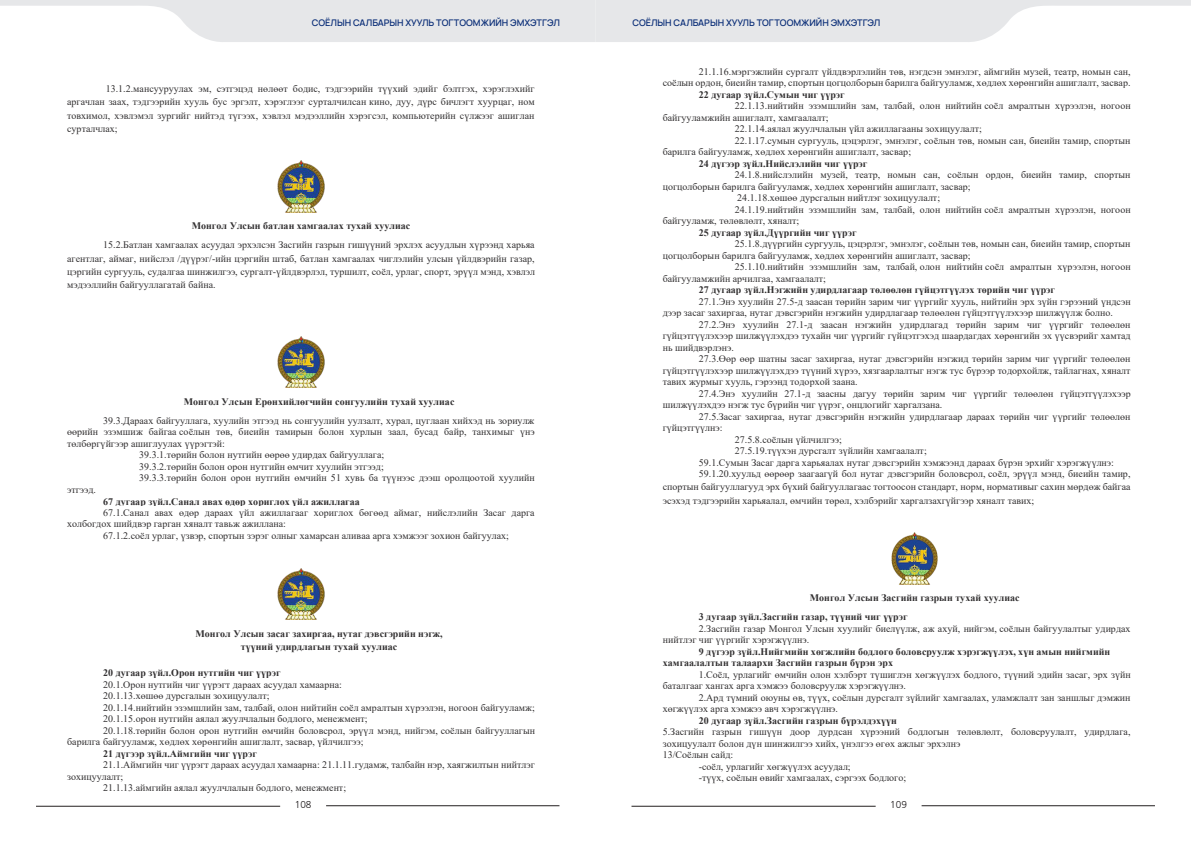
<style>
.page{position:relative;width:1191px;height:842px;background:#fff}
.page>*{position:absolute;margin:0;border:0;box-sizing:border-box;transform-origin:0 0}
.t1{font:10px/13.2px "Times New Roman";color:#312f30}
.t2{font:700 10px/19.2px "Times New Roman";color:#312f30}
.t3{font:10px "Mon Fnt 12";color:#231f20}
.t4{font:600 9.1px "Manrope";color:#0d3079}
.s1{font-weight:700}
</style>
<div class="page">
<svg style="left:0;top:0;width:1191px;height:42px"></svg>
<hr style="left:36px;top:806px;width:244px;height:1px;background:#231f20">
<hr style="left:631px;top:806px;width:244px;height:1px;background:#231f20">
<hr style="left:326px;top:805px;width:233px;height:1px;background:#231f20">
<hr style="left:921px;top:805px;width:234px;height:1px;background:#231f20">
<img style="left:891px;top:533px;width:47px;height:51px">
<img style="left:277px;top:161px;width:48px;height:51px">
<img style="left:277px;top:336px;width:48px;height:52px">
<img style="left:277px;top:568px;width:48px;height:51px">
<p class="t4" style="left:312px;top:16px;width:250px">СОЁЛЫН САЛБАРЫН ХУУЛЬ ТОГТООМЖИЙН ЭМХЭТГЭЛ</p>
<p class="t4" style="left:632px;top:16px;width:250px">СОЁЛЫН САЛБАРЫН ХУУЛЬ ТОГТООМЖИЙН ЭМХЭТГЭЛ</p>
<p class="t1" style="left:67px;top:82px;width:469px;text-align:justify;text-indent:39px">13.1.2.мансууруулах эм, сэтгэцэд нөлөөт бодис, тэдгээрийн түүхий эдийг бэлтгэх, хэрэглэхийг аргачлан заах, тэдгээрийн хууль бус эргэлт, хэрэглээг сурталчилсан кино, дуу, дүрс бичлэгт хуурцаг, ном товхимол, хэвлэмэл зургийг нийтэд түгээх, хэвлэл мэдээллийн хэрэгсэл, компьютерийн сүлжээг ашиглан сурталчлах;</p>
<p class="t1" style="left:103px;top:216px;width:433px;line-height:19.3px;text-indent:89px"><span class="s1">Монгол Улсын батлан хамгаалах тухай хуулиас<br></span>15.2.Батлан хамгаалах асуудал эрхэлсэн Засгийн газрын гишүүний эрхлэх асуудлын хүрээнд харьяа</p>
<p class="t1" style="left:67px;top:251px;width:469px;text-align:justify">агентлаг, аймаг, нийслэл /дүүрэг/-ийн цэргийн штаб, батлан хамгаалах чиглэлийн улсын үйлдвэрийн газар, цэргийн сургууль, судалгаа шинжилгээ, сургалт-үйлдвэрлэл, туршилт, соёл, урлаг, спорт, эрүүл мэнд, хэвлэл мэдээллийн байгууллагатай байна.</p>
<p class="t1" style="left:103px;top:392px;width:433px;line-height:19.1px;text-align:center"><span class="s1">Монгол Улсын Ерөнхийлөгчийн сонгуулийн тухай хуулиас<br></span>39.3.Дараах байгууллага, хуулийн этгээд нь сонгуулийн уулзалт, хурал, цуглаан хийхэд нь зориулж</p>
<p class="t1" style="left:67px;top:425px;width:469px">өөрийн эзэмшиж байгаа соёлын төв, биеийн тамирын болон хурлын заал, бусад байр, танхимыг үнэ</p>
<p class="t1" style="left:67px;top:437px;width:159px">төлбөргүйгээр ашиглуулах үүрэгтэй:</p>
<p class="t1" style="left:139px;top:448px;width:247px">39.3.1.төрийн болон нутгийн өөрөө удирдах байгууллага;</p>
<p class="t1" style="left:139px;top:460px;width:246px">39.3.2.төрийн болон орон нутгийн өмчит хуулийн этгээд;</p>
<p class="t1" style="left:139px;top:471px;width:397px">39.3.3.төрийн болон орон нутгийн өмчийн 51 хувь ба түүнээс дээш оролцоотой хуулийн</p>
<p class="t1" style="left:67px;top:483px;width:30px">этгээд.</p>
<p class="t2" style="left:103px;top:491px;width:258px">67 дугаар зүйл.Санал авах өдөр хориглох үйл ажиллагаа</p>
<p class="t1" style="left:103px;top:506px;width:433px">67.1.Санал авах өдөр дараах үйл ажиллагааг хориглох бөгөөд аймаг, нийслэлийн Засаг дарга</p>
<p class="t1" style="left:67px;top:517px;width:220px">холбогдох шийдвэр гарган хяналт тавьж ажиллана:</p>
<p class="t1" style="left:103px;top:529px;width:407px">67.1.2.соёл урлаг, үзвэр, спортын зэрэг олныг хамарсан аливаа арга хэмжээг зохион байгуулах;</p>
<p class="t2" style="left:195px;top:626px;width:248px;line-height:13.2px;text-align:center">Монгол Улсын засаг захиргаа, нутаг дэвсгэрийн нэгж, түүний удирдлагын тухай хуулиас</p>
<p class="t2" style="left:103px;top:663px;width:179px">20 дугаар зүйл.Орон нутгийн чиг үүрэг</p>
<p class="t1" style="left:103px;top:677px;width:240px">20.1.Орон нутгийн чиг үүрэгт дараах асуудал хамаарна:</p>
<p class="t1" style="left:103px;top:689px;width:168px">20.1.13.хөшөө дурсгалын зохицуулалт;</p>
<p class="t1" style="left:103px;top:700px;width:433px">20.1.14.нийтийн эзэмшлийн зам, талбай, олон нийтийн соёл амралтын хүрээлэн, ногоон байгууламж;</p>
<p class="t1" style="left:103px;top:712px;width:266px">20.1.15.орон нутгийн аялал жуулчлалын бодлого, менежмент;</p>
<p class="t1" style="left:103px;top:723px;width:433px">20.1.18.төрийн болон орон нутгийн өмчийн боловсрол, эрүүл мэнд, нийгэм, соёлын байгууллагын</p>
<p class="t1" style="left:67px;top:735px;width:298px">барилга байгууламж, хөдлөх хөрөнгийн ашиглалт, засвар, үйлчилгээ;</p>
<p class="t2" style="left:103px;top:743px;width:155px">21 дүгээр зүйл.Аймгийн чиг үүрэг</p>
<p class="t1" style="left:103px;top:758px;width:433px">21.1.Аймгийн чиг үүрэгт дараах асуудал хамаарна: 21.1.11.гудамж, талбайн нэр, хаягжилтын нийтлэг</p>
<p class="t1" style="left:67px;top:769px;width:58px">зохицуулалт;</p>
<p class="t1" style="left:103px;top:781px;width:244px">21.1.13.аймгийн аялал жуулчлалын бодлого, менежмент;</p>
<p class="t1" style="left:698px;top:64px;width:433px">21.1.16.мэргэжлийн сургалт үйлдвэрлэлийн төв, нэгдсэн эмнэлэг, аймгийн музей, театр, номын сан,</p>
<p class="t1" style="left:662px;top:76px;width:469px">соёлын ордон, биеийн тамир, спортын цогцолборын барилга байгууламж, хөдлөх хөрөнгийн ашиглалт, засвар.</p>
<p class="t2" style="left:698px;top:84px;width:148px">22 дугаар зүйл.Сумын чиг үүрэг</p>
<p class="t1" style="left:734px;top:99px;width:397px">22.1.13.нийтийн эзэмшлийн зам, талбай, олон нийтийн соёл амралтын хүрээлэн, ногоон</p>
<p class="t1" style="left:662px;top:110px;width:167px">байгууламжийн ашиглалт, хамгаалалт;</p>
<p class="t1" style="left:734px;top:122px;width:249px">22.1.14.аялал жуулчлалын үйл ажиллагааны зохицуулалт;</p>
<p class="t1" style="left:734px;top:133px;width:397px">22.1.17.сумын сургууль, цэцэрлэг, эмнэлэг, соёлын төв, номын сан, биеийн тамир, спортын</p>
<p class="t1" style="left:662px;top:145px;width:250px">барилга байгууламж, хөдлөх хөрөнгийн ашиглалт, засвар;</p>
<p class="t2" style="left:698px;top:153px;width:170px">24 дүгээр зүйл.Нийслэлийн чиг үүрэг</p>
<p class="t1" style="left:734px;top:168px;width:397px">24.1.8.нийслэлийн музей, театр, номын сан, соёлын ордон, биеийн тамир, спортын</p>
<p class="t1" style="left:662px;top:179px;width:309px">цогцолборын барилга байгууламж, хөдлөх хөрөнгийн ашиглалт, засвар;</p>
<p class="t1" style="left:737px;top:191px;width:204px">24.1.18.хөшөө дурсгалын нийтлэг зохицуулалт;</p>
<p class="t1" style="left:734px;top:202px;width:397px">24.1.19.нийтийн эзэмшлийн зам, талбай, олон нийтийн соёл амралтын хүрээлэн, ногоон</p>
<p class="t1" style="left:662px;top:214px;width:138px">байгууламж, төлөвлөлт, хяналт;</p>
<p class="t2" style="left:698px;top:222px;width:159px">25 дугаар зүйл.Дүүргийн чиг үүрэг</p>
<p class="t1" style="left:734px;top:237px;width:397px">25.1.8.дүүргийн сургууль, цэцэрлэг, эмнэлэг, соёлын төв, номын сан, биеийн тамир, спортын</p>
<p class="t1" style="left:662px;top:248px;width:309px">цогцолборын барилга байгууламж, хөдлөх хөрөнгийн ашиглалт, засвар;</p>
<p class="t1" style="left:734px;top:260px;width:397px">25.1.10.нийтийн эзэмшлийн зам, талбай, олон нийтийн соёл амралтын хүрээлэн, ногоон</p>
<p class="t1" style="left:662px;top:271px;width:165px">байгууламжийн арчилгаа, хамгаалалт;</p>
<p class="t2" style="left:698px;top:280px;width:358px">27 дугаар зүйл.Нэгжийн удирдлагаар төлөөлөн гүйцэтгүүлэх төрийн чиг үүрэг</p>
<p class="t1" style="left:698px;top:294px;width:433px">27.1.Энэ хуулийн 27.5-д заасан төрийн зарим чиг үүргийг хууль, нийтийн эрх зүйн гэрээний үндсэн</p>
<p class="t1" style="left:662px;top:306px;width:452px">дээр засаг захиргаа, нутаг дэвсгэрийн нэгжийн удирдлагаар төлөөлөн гүйцэтгүүлэхээр шилжүүлж болно.</p>
<p class="t1" style="left:698px;top:317px;width:433px">27.2.Энэ хуулийн 27.1-д заасан нэгжийн удирдлагад төрийн зарим чиг үүргийг төлөөлөн</p>
<p class="t1" style="left:662px;top:329px;width:469px">гүйцэтгүүлэхээр шилжүүлэхдээ тухайн чиг үүргийг гүйцэтгэхэд шаардагдах хөрөнгийн эх үүсвэрийг хамтад</p>
<p class="t1" style="left:662px;top:340px;width:73px">нь шийдвэрлэнэ.</p>
<p class="t1" style="left:698px;top:352px;width:433px">27.3.Өөр өөр шатны засаг захиргаа, нутаг дэвсгэрийн нэгжид төрийн зарим чиг үүргийг төлөөлөн</p>
<p class="t1" style="left:662px;top:363px;width:469px">гүйцэтгүүлэхээр шилжүүлэхдээ түүний хүрээ, хязгаарлалтыг нэгж тус бүрээр тодорхойлж, тайлагнах, хяналт</p>
<p class="t1" style="left:662px;top:375px;width:196px">тавих журмыг хууль, гэрээнд тодорхой заана.</p>
<p class="t1" style="left:698px;top:386px;width:433px">27.4.Энэ хуулийн 27.1-д заасны дагуу төрийн зарим чиг үүргийг төлөөлөн гүйцэтгүүлэхээр</p>
<p class="t1" style="left:662px;top:398px;width:281px">шилжүүлэхдээ нэгж тус бүрийн чиг үүрэг, онцлогийг харгалзана.</p>
<p class="t1" style="left:698px;top:409px;width:433px">27.5.Засаг захиргаа, нутаг дэвсгэрийн нэгжийн удирдлагаар дараах төрийн чиг үүргийг төлөөлөн</p>
<p class="t1" style="left:662px;top:421px;width:61px">гүйцэтгүүлнэ:</p>
<p class="t1" style="left:734px;top:432px;width:109px">27.5.8.соёлын үйлчилгээ;</p>
<p class="t1" style="left:734px;top:444px;width:194px">27.5.19.түүхэн дурсгалт зүйлийн хамгаалалт;</p>
<p class="t1" style="left:698px;top:455px;width:417px">59.1.Сумын Засаг дарга харьяалах нутаг дэвсгэрийн хэмжээнд дараах бүрэн эрхийг хэрэгжүүлнэ:</p>
<p class="t1" style="left:698px;top:467px;width:433px">59.1.20.хуульд өөрөөр заагаагүй бол нутаг дэвсгэрийн боловсрол, соёл, эрүүл мэнд, биеийн тамир,</p>
<p class="t1" style="left:662px;top:480px;width:469px">спортын байгууллагууд эрх бүхий байгууллагаас тогтоосон стандарт, норм, нормативыг сахин мөрдөж байгаа эсэхэд тэдгээрийн харьяалал, өмчийн төрөл, хэлбэрийг харгалзахгүйгээр хяналт тавих;</p>
<p class="t2" style="left:698px;top:588px;width:322px;text-indent:111px">Монгол Улсын Засгийн газрын тухай хуулиас<br>3 дугаар зүйл.Засгийн газар, түүний чиг үүрэг</p>
<p class="t1" style="left:698px;top:621px;width:433px">2.Засгийн газар Монгол Улсын хуулийг биелүүлж, аж ахуй, нийгэм, соёлын байгуулалтыг удирдах</p>
<p class="t1" style="left:662px;top:633px;width:148px">нийтлэг чиг үүргийг хэрэгжүүлнэ.</p>
<p class="t2" style="left:698px;top:642px;width:413px">9 дүгээр зүйл.Нийгмийн хөгжлийн бодлого боловсруулж хэрэгжүүлэх, хүн амын нийгмийн</p>
<p class="t2" style="left:662px;top:653px;width:232px">хамгаалалтын талаархи Засгийн газрын бүрэн эрх</p>
<p class="t1" style="left:698px;top:667px;width:433px">1.Соёл, урлагийг өмчийн олон хэлбэрт түшиглэн хөгжүүлэх бодлого, түүний эдийн засаг, эрх зүйн</p>
<p class="t1" style="left:662px;top:679px;width:245px">баталгааг хангах арга хэмжээ боловсруулж хэрэгжүүлнэ.</p>
<p class="t1" style="left:698px;top:690px;width:433px">2.Ард түмний оюуны өв, түүх, соёлын дурсгалт зүйлийг хамгаалах, уламжлалт зан заншлыг дэмжин</p>
<p class="t1" style="left:662px;top:702px;width:177px">хөгжүүлэх арга хэмжээ авч хэрэгжүүлнэ.</p>
<p class="t2" style="left:698px;top:711px;width:200px">20 дугаар зүйл.Засгийн газрын бүрэлдэхүүн</p>
<p class="t1" style="left:662px;top:725px;width:469px">5.Засгийн газрын гишүүн доор дурдсан хүрээний бодлогын төлөвлөлт, боловсруулалт, удирдлага,</p>
<p class="t1" style="left:662px;top:736px;width:299px">зохицуулалт болон дүн шинжилгээ хийх, үнэлгээ өгөх ажлыг эрхэлнэ</p>
<p class="t1" style="left:662px;top:748px;width:72px">13/Соёлын сайд:</p>
<p class="t1" style="left:698px;top:759px;width:153px">-соёл, урлагийг хөгжүүлэх асуудал;</p>
<p class="t1" style="left:698px;top:771px;width:209px">-түүх, соёлын өвийг хамгаалах, сэргээх бодлого;</p>
<p class="t3" style="left:295px;top:800px;width:18px">108</p>
<p class="t3" style="left:890px;top:800px;width:18px">109</p>
</div>
